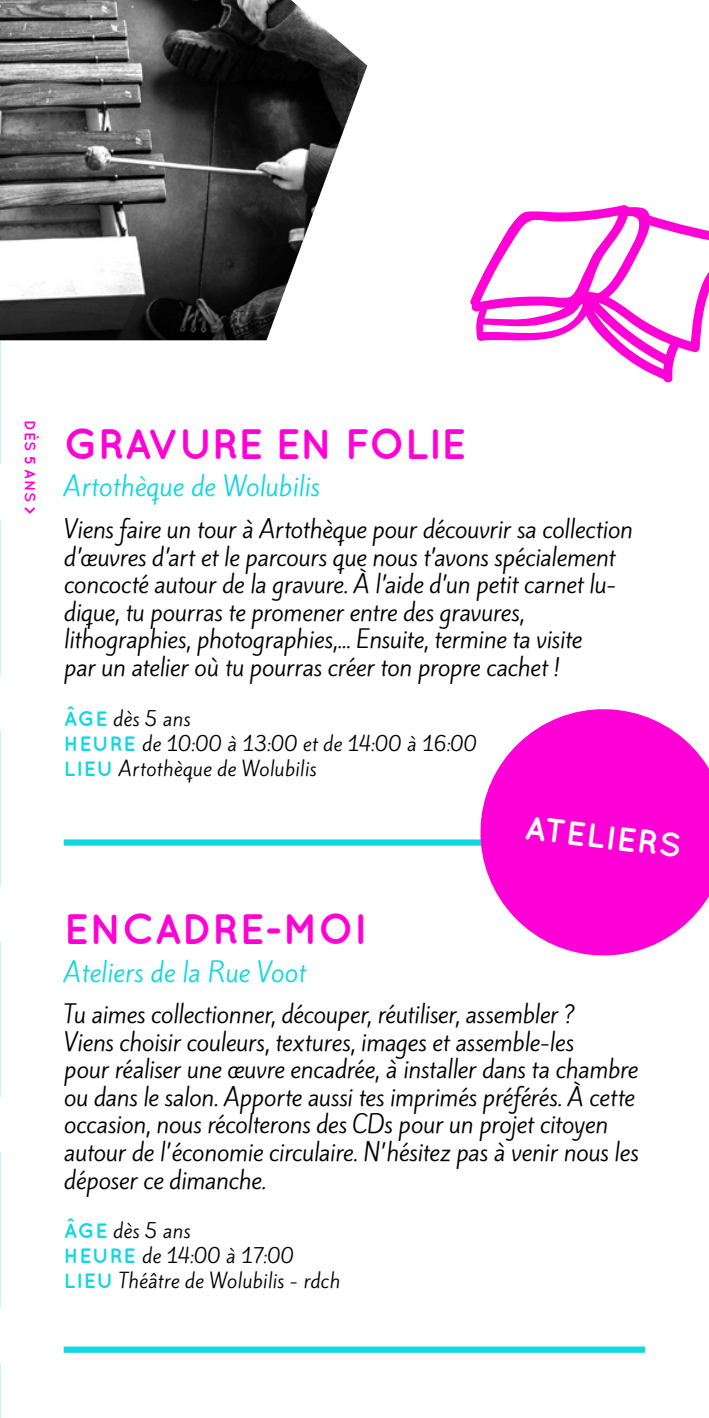
<style>
.page{position:relative;width:709px;height:1418px;background:#fff}
.page>*{position:absolute;margin:0;border:0;box-sizing:border-box;transform-origin:0 0}
.t1{font:700 42.5px "Quicksand";letter-spacing:-.01em;color:#ff00d6}
.t2{font:700 33.5px "Quicksand";color:#fff}
.t3{font:25px "Kite One";color:#11d7e0}
.t4{font:23px/27.5px "Kite One";letter-spacing:-.015em;color:#000}
.t5{font:19px/25px "Kite One";letter-spacing:.01em;color:#000}
.t6{font:700 15px "Quicksand";letter-spacing:.04em;color:#ff00d6}
.s1{font-family:"Quicksand";font-weight:700;font-size:20.75px;color:#11d7e0}
</style>
<div class="page">
<div style="left:64px;top:839px;width:581px;height:6px;background:#11d7e0"></div>
<div style="left:64px;top:1346px;width:581px;height:6px;background:#11d7e0"></div>
<img style="left:0;top:0;width:367px;height:340px">
<svg style="left:473px;top:709px;width:236px;height:247px;fill:#ff00d6"></svg>
<svg style="left:470px;top:205px;width:239px;height:178px"></svg>
<p class="t6" style="left:39px;top:420px;width:97px;rotate:90deg">DÈS 5 ANS &gt;</p>
<h1 class="t1" style="left:64px;top:418px;width:404px">GRAVURE EN FOLIE</h1>
<p class="t3" style="left:64px;top:469px;width:257px">Artothèque de Wolubilis</p>
<p class="t4" style="left:64px;top:515px;width:570px">Viens faire un tour à Artothèque pour découvrir sa collection d’œuvres d’art et le parcours que nous t’avons spécialement concocté autour de la gravure. À l’aide d’un petit carnet lu&shy;dique, tu pourras te promener entre des gravures, lithographies, photographies,... Ensuite, termine ta visite<br>par un atelier où tu pourras créer ton propre cachet !</p>
<p class="t5" style="left:64px;top:706px;width:414px"><span class="s1">ÂGE</span> dès 5 ans<br><span class="s1">HEURE</span> de 10:00 à 13:00 et de 14:00 à 16:00<br><span class="s1">LIEU</span> Artothèque de Wolubilis</p>
<h2 class="t2" style="left:527px;top:807px;width:159px;rotate:7deg">ATELIERS</h2>
<h1 class="t1" style="left:64px;top:903px;width:304px">ENCADRE-MOI</h1>
<p class="t3" style="left:64px;top:954px;width:244px">Ateliers de la Rue Voot</p>
<p class="t4" style="left:64px;top:1001px;width:576px">Tu aimes collectionner, découper, réutiliser, assembler ?<br>Viens choisir couleurs, textures, images et assemble-les<br>pour réaliser une œuvre encadrée, à installer dans ta chambre ou dans le salon. Apporte aussi tes imprimés préférés. À cette occasion, nous récolterons des CDs pour un projet citoyen autour de l’économie circulaire. N’hésitez pas à venir nous les déposer ce dimanche.</p>
<p class="t5" style="left:64px;top:1218px;width:278px"><span class="s1">ÂGE</span> dès 5 ans<br><span class="s1">HEURE</span> de 14:00 à 17:00<br><span class="s1">LIEU</span> Théâtre de Wolubilis - rdch</p>
</div>
